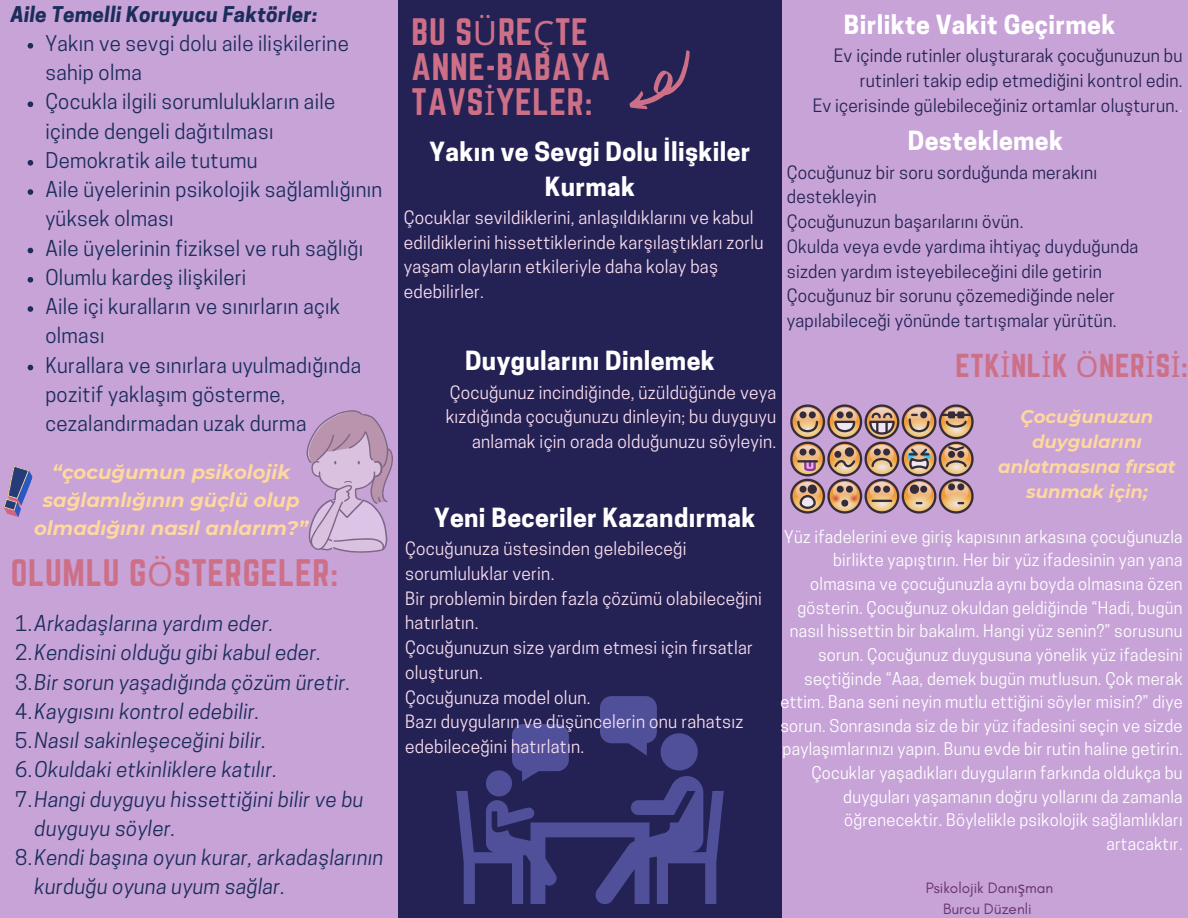
<style>
.page{position:relative;width:1188px;height:918px;background:#c7a3d7}
.page>*{position:absolute;margin:0;border:0;box-sizing:border-box;transform-origin:0 0}
.t1{font:33.45px/35.1px "Norwester";letter-spacing:.02em;color:#cd6f87}
.t2{font:28.95px "Norwester";letter-spacing:.02em;color:#cd6f87}
.t3{font:700 24.75px/34.8px "Cooper Hewitt";letter-spacing:.015em;color:#fff;text-align:center}
.t4{font:20.4px/29.2px "Cooper Hewitt";letter-spacing:.015em;color:#1b2d5b}
.t5{font:italic 20.4px/29.2px "Cooper Hewitt";letter-spacing:.015em;color:#1b2d5b}
.t6{font:italic 700 20.4px "Cooper Hewitt";letter-spacing:.015em;color:#1b2d5b}
.t7{font:italic 700 19.65px/28.2px "Montserrat";color:#ffd89f;text-align:center}
.t8{font:italic 700 18.15px/24.8px "Montserrat";color:#ffd89f;text-align:center}
.t9{font:17.25px/24.8px "Cooper Hewitt";letter-spacing:.015em;color:#fadef0}
.t10{font:17.25px/24.8px "Cooper Hewitt";letter-spacing:.015em;color:#242254}
.t11{font:16.5px/23.7px "Cooper Hewitt";letter-spacing:.015em;color:#fff;text-align:right}
.t12{font:15.3px "Glacial Indifference";color:#683373}
.s1{font-family:"Noto Sans"}
.s2{font-style:normal}
.s3{color:#fadef0}
</style>
<div class="page">
<div style="left:398px;top:0;width:384px;height:918px;background:#242254"></div>
<svg style="left:3px;top:466px;width:30px;height:51px"></svg>
<svg style="left:456px;top:696px;width:268px;height:208px"></svg>
<svg style="left:629px;top:50px;width:61px;height:60px"></svg>
<svg style="left:28px;top:43px;width:5px;height:6px"></svg>
<svg style="left:28px;top:101px;width:5px;height:6px"></svg>
<svg style="left:28px;top:160px;width:5px;height:6px"></svg>
<svg style="left:28px;top:189px;width:5px;height:6px"></svg>
<svg style="left:28px;top:248px;width:5px;height:5px"></svg>
<svg style="left:28px;top:277px;width:5px;height:6px"></svg>
<svg style="left:28px;top:306px;width:5px;height:6px"></svg>
<svg style="left:28px;top:365px;width:5px;height:5px"></svg>
<svg style="left:307px;top:410px;width:86px;height:143px"></svg>
<svg style="left:790px;top:404px;width:184px;height:110px"></svg>
<p class="t6" style="left:11px;top:6px;width:308px">Aile Temelli Koruyucu Faktörler:</p>
<p class="t4" style="left:45px;top:31px;width:305px">Yakın ve sevgi dolu aile ilişkilerine sahip olma</p>
<p class="t4" style="left:45px;top:90px;width:291px">Çocukla ilgili sorumlulukların aile içinde dengeli dağıtılması</p>
<p class="t4" style="left:45px;top:148px;width:214px">Demokratik aile tutumu</p>
<p class="t4" style="left:45px;top:177px;width:338px">Aile üyelerinin psikolojik sağlamlığının yüksek olması</p>
<p class="t4" style="left:45px;top:236px;width:319px">Aile üyelerinin fiziksel ve ruh sağlığı</p>
<p class="t4" style="left:45px;top:265px;width:200px">Olumlu kardeş ilişkileri</p>
<p class="t4" style="left:45px;top:294px;width:296px">Aile içi kuralların ve sınırların açık olması</p>
<p class="t4" style="left:45px;top:353px;width:317px">Kurallara ve sınırlara uyulmadığında pozitif yaklaşım gösterme, cezalandırmadan uzak durma</p>
<p class="t7" style="left:34px;top:458px;width:276px">“çocuğumun psikolojik sağlamlığının güçlü olup olmadığını nasıl anlarım?”</p>
<p class="t1" style="left:11px;top:555px;width:329px">OLUMLU G<span class="s1">Ö</span>STERGELER:</p>
<p class="t5" style="left:15px;top:611px;width:260px"><span class="s2">1.</span>Arkadaşlarına yardım eder.</p>
<p class="t5" style="left:15px;top:641px;width:307px"><span class="s2">2.</span>Kendisini olduğu gibi kabul eder.</p>
<p class="t5" style="left:15px;top:670px;width:337px"><span class="s2">3.</span>Bir sorun yaşadığında çözüm üretir.</p>
<p class="t5" style="left:15px;top:699px;width:246px"><span class="s2">4.</span>Kaygısını kontrol edebilir.</p>
<p class="t5" style="left:15px;top:728px;width:252px"><span class="s2">5.</span>Nasıl sakinleşeceğini bilir.</p>
<p class="t5" style="left:15px;top:758px;width:263px"><span class="s2">6.</span>Okuldaki etkinliklere katılır.</p>
<p class="t5" style="left:35px;top:787px;width:331px;text-indent:-19px"><span class="s2">7.</span>Hangi duyguyu hissettiğini bilir ve bu duyguyu söyler.</p>
<p class="t5" style="left:35px;top:845px;width:350px;text-indent:-19px"><span class="s2">8.</span>Kendi başına oyun kurar, arkadaşlarının kurduğu oyuna uyum sağlar.</p>
<p class="t1" style="left:412px;top:14px;width:200px">BU S<span class="s1">Ü</span>RE<span class="s1">Ç</span>TE<br>ANNE-BABAYA<br>TAVS<span class="s1">İ</span>YELER:</p>
<p class="t3" style="left:429px;top:137px;width:323px">Yakın ve Sevgi Dolu İlişkiler<br>Kurmak</p>
<p class="t9" style="left:404px;top:207px;width:361px">Çocuklar sevildiklerini, anlaşıldıklarını ve kabul edildiklerini hissettiklerinde karşılaştıkları zorlu yaşam olayların etkileriyle daha kolay baş edebilirler.</p>
<p class="t3" style="left:844px;top:11px;width:273px">Birlikte Vakit Geçirmek</p>
<p class="t10" style="left:834px;top:46px;width:350px;text-align:right">Ev içinde rutinler oluşturarak çocuğunuzun bu rutinleri takip edip etmediğini kontrol edin.</p>
<p class="t10" style="left:813px;top:95px;width:371px">Ev içerisinde gülebileceğiniz ortamlar oluşturun.<span class="s3">.</span></p>
<p class="t3" style="left:908px;top:127px;width:157px">Desteklemek</p>
<p class="t10" style="left:787px;top:162px;width:312px">Çocuğunuz bir soru sorduğunda merakını destekleyin</p>
<p class="t10" style="left:787px;top:211px;width:238px">Çocuğunuzun başarılarını övün.</p>
<p class="t10" style="left:787px;top:236px;width:353px">Okulda veya evde yardıma ihtiyaç duyduğunda sizden yardım isteyebileceğini dile getirin</p>
<p class="t10" style="left:787px;top:286px;width:331px">Çocuğunuz bir sorunu çözemediğinde neler yapılabileceği yönünde tartışmalar yürütün.</p>
<p class="t2" style="left:956px;top:348px;width:234px">ETK<span class="s1">İ</span>NL<span class="s1">İ</span>K <span class="s1">Ö</span>NER<span class="s1">İ</span>S<span class="s1">İ</span>:</p>
<p class="t3" style="left:465px;top:347px;width:251px">Duygularını Dinlemek</p>
<p class="t9" style="left:446px;top:382px;width:332px;text-align:right">Çocuğunuz incindiğinde, üzüldüğünde veya kızdığında çocuğunuzu dinleyin; bu duyguyu anlamak için orada olduğunuzu söyleyin.</p>
<p class="t8" style="left:998px;top:404px;width:179px">Çocuğunuzun duygularını anlatmasına fırsat sunmak için;</p>
<p class="t11" style="left:780px;top:527px;width:404px">Yüz ifadelerini eve giriş kapısının arkasına çocuğunuzla birlikte yapıştırın. Her bir yüz ifadesinin yan yana olmasına ve çocuğunuzla aynı boyda olmasına özen gösterin. Çocuğunuz okuldan geldiğinde “Hadi, bugün nasıl hissettin bir bakalım. Hangi yüz senin?” sorusunu sorun. Çocuğunuz duygusuna yönelik yüz ifadesini seçtiğinde “Aaa, demek bugün mutlusun. Çok merak ettim. Bana seni neyin mutlu ettiğini söyler misin?” diye sorun. Sonrasında siz de bir yüz ifadesini seçin ve sizde paylaşımlarınızı yapın. Bunu evde bir rutin haline getirin.<br>Çocuklar yaşadıkları duyguların farkında oldukça bu duyguları yaşamanın doğru yollarını da zamanla öğrenecektir. Böylelikle psikolojik sağlamlıkları artacaktır.</p>
<p class="t3" style="left:434px;top:503px;width:323px">Yeni Beceriler Kazandırmak</p>
<p class="t9" style="left:405px;top:538px;width:281px">Çocuğunuza üstesinden gelebileceği sorumluluklar verin.</p>
<p class="t9" style="left:405px;top:588px;width:356px">Bir problemin birden fazla çözümü olabileceğini hatırlatın.</p>
<p class="t9" style="left:405px;top:637px;width:349px">Çocuğunuzun size yardım etmesi için fırsatlar oluşturun.</p>
<p class="t9" style="left:405px;top:687px;width:187px">Çocuğunuza model olun.</p>
<p class="t9" style="left:405px;top:712px;width:340px">Bazı duyguların ve düşüncelerin onu rahatsız edebileceğini hatırlatın.</p>
<p class="t12" style="left:926px;top:879px;width:129px">Psikolojik Danı<span class="s1">ş</span>man</p>
<p class="t12" style="left:943px;top:899px;width:90px">Burcu Düzenli</p>
</div>
